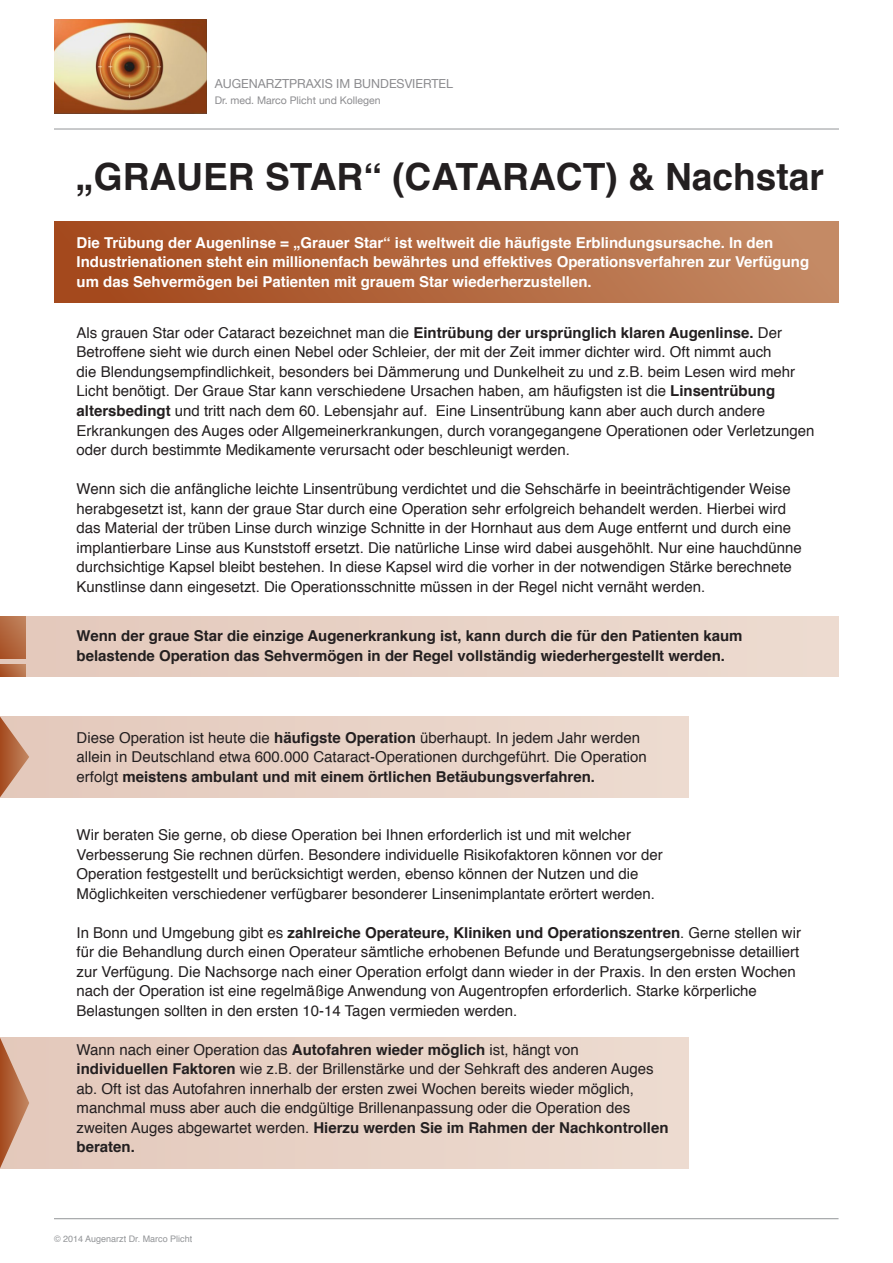
<style>
.page{position:relative;width:893px;height:1263px;background:#fff}
.page>*{position:absolute;margin:0;border:0;box-sizing:border-box;transform-origin:0 0}
.t1{font:700 37.5px "Helvetica";color:#231f20}
.t2{font:15px/19.5px "Helvetica";color:#231f20}
.t3{font:700 15px/19.5px "Helvetica";color:#fff}
.t4{font:700 15px/19.5px "Helvetica";color:#231f20}
.t5{font:12.45px "Helvetica Neue";color:#8c8c8f}
.t6{font:10.5px "Helvetica Neue";color:#8c8c8f}
.t7{font:9px "Helvetica";color:#939598}
.s1{font-weight:700}
</style>
<div class="page">
<hr style="left:54px;top:1218px;width:784px;height:1px;background:#939598">
<img style="left:54px;top:19px;width:152px;height:94px">
<hr style="left:54px;top:129px;width:785px;height:1px;background:#939598">
<div style="left:0;top:1037px;width:689px;height:131px;background:#e8d2c6"></div>
<svg style="left:0;top:1037px;width:29px;height:131px"></svg>
<div style="left:0;top:716px;width:689px;height:81px;background:#e8d2c6"></div>
<svg style="left:0;top:716px;width:29px;height:81px"></svg>
<div style="left:0;top:616px;width:839px;height:61px;background:#e8d2c6"></div>
<svg style="left:0;top:664px;width:26px;height:13px"></svg>
<div style="left:0;top:616px;width:26px;height:42px;background:linear-gradient(to bottom,#bc7a53,#ad5b31)"></div>
<div style="left:54px;top:222px;width:785px;height:81px;background:linear-gradient(to right,#a3471b,#c58c67)"></div>
<p class="t5" style="left:215px;top:75px;width:240px">AUGENARZTPRAXIS IM BUNDESVIERTEL</p>
<p class="t6" style="left:215px;top:93px;width:167px">Dr. med. Marco Plicht und Kollegen</p>
<p class="t1" style="left:75px;top:146px;width:750px">„GRAUER STAR“ (CATARACT) &amp; Nachstar</p>
<p class="t3" style="left:77px;top:233px;width:734px">Die Trübung der Augenlinse = „Grauer Star“ ist weltweit die häufigste Erblindungsursache. In den<br>Industrienationen steht ein millionenfach bewährtes und effektives Operationsverfahren zur Verfügung um das Sehvermögen bei Patienten mit grauem Star wiederherzustellen.</p>
<p class="t2" style="left:77px;top:323px;width:740px">Als grauen Star oder Cataract bezeichnet man die <span class="s1">Eintrübung der ursprünglich klaren Augenlinse.</span> Der Betroffene sieht wie durch einen Nebel oder Schleier, der mit der Zeit immer dichter wird. Oft nimmt auch<br>die Blendungsempfindlichkeit, besonders bei Dämmerung und Dunkelheit zu und z.B. beim Lesen wird mehr Licht benötigt. Der Graue Star kann verschiedene Ursachen haben, am häufigsten ist die <span class="s1">Linsentrübung altersbedingt</span> und tritt nach dem 60. Lebensjahr auf. Eine Linsentrübung kann aber auch durch andere Erkrankungen des Auges oder Allgemeinerkrankungen, durch vorangegangene Operationen oder Verletzungen oder durch bestimmte Medikamente verursacht oder beschleunigt werden.</p>
<p class="t2" style="left:77px;top:479px;width:727px">Wenn sich die anfängliche leichte Linsentrübung verdichtet und die Sehschärfe in beeinträchtigender Weise herabgesetzt ist, kann der graue Star durch eine Operation sehr erfolgreich behandelt werden. Hierbei wird das Material der trüben Linse durch winzige Schnitte in der Hornhaut aus dem Auge entfernt und durch eine implantierbare Linse aus Kunststoff ersetzt. Die natürliche Linse wird dabei ausgehöhlt. Nur eine hauchdünne durchsichtige Kapsel bleibt bestehen. In diese Kapsel wird die vorher in der notwendigen Stärke berechnete Kunstlinse dann eingesetzt. Die Operationsschnitte müssen in der Regel nicht vernäht werden.</p>
<p class="t4" style="left:77px;top:626px;width:668px">Wenn der graue Star die einzige Augenerkrankung ist, kann durch die für den Patienten kaum belastende Operation das Sehvermögen in der Regel vollständig wiederhergestellt werden.</p>
<p class="t2" style="left:77px;top:728px;width:572px">Diese Operation ist heute die <span class="s1">häufigste Operation</span> überhaupt. In jedem Jahr werden allein in Deutschland etwa 600.000 Cataract-Operationen durchgeführt. Die Operation erfolgt <span class="s1">meistens ambulant und mit einem örtlichen Betäubungsverfahren.</span></p>
<p class="t2" style="left:77px;top:826px;width:588px">Wir beraten Sie gerne, ob diese Operation bei Ihnen erforderlich ist und mit welcher Verbesserung Sie rechnen dürfen. Besondere individuelle Risikofaktoren können vor der Operation festgestellt und berücksichtigt werden, ebenso können der Nutzen und die Möglichkeiten verschiedener verfügbarer besonderer Linsenimplantate erörtert werden.</p>
<p class="t2" style="left:77px;top:923px;width:726px">In Bonn und Umgebung gibt es <span class="s1">zahlreiche Operateure, Kliniken und Operationszentren</span>. Gerne stellen wir für die Behandlung durch einen Operateur sämtliche erhobenen Befunde und Beratungsergebnisse detailliert zur Verfügung. Die Nachsorge nach einer Operation erfolgt dann wieder in der Praxis. In den ersten Wochen nach der Operation ist eine regelmäßige Anwendung von Augentropfen erforderlich. Starke körperliche Belastungen sollten in den ersten 10-14 Tagen vermieden werden.</p>
<p class="t2" style="left:77px;top:1040px;width:593px">Wann nach einer Operation das <span class="s1">Autofahren wieder möglich</span> ist, hängt von <span class="s1">individuellen Faktoren</span> wie z.B. der Brillenstärke und der Sehkraft des anderen Auges ab. Oft ist das Autofahren innerhalb der ersten zwei Wochen bereits wieder möglich, manchmal muss aber auch die endgültige Brillenanpassung oder die Operation des zweiten Auges abgewartet werden. <span class="s1">Hierzu werden Sie im Rahmen der Nachkontrollen beraten.</span></p>
<p class="t7" style="left:54px;top:1232px;width:140px">© 2014 Augenarzt Dr. Marco Plicht</p>
</div>
